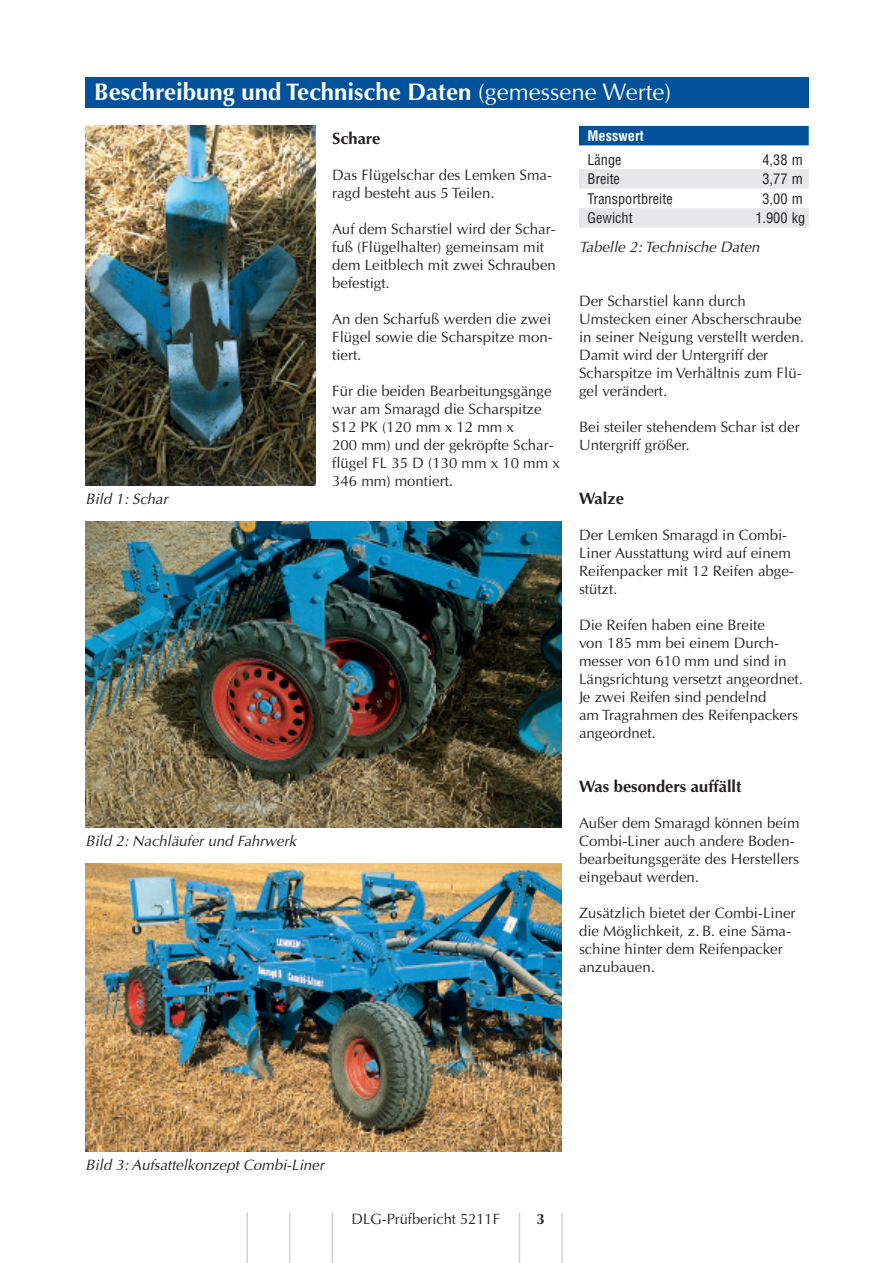
<style>
.page{position:relative;width:893px;height:1263px;background:#fff}
.page>*{position:absolute;margin:0;border:0;box-sizing:border-box;transform-origin:0 0}
.t1{font:700 24px "Optima";color:#fff}
.t2{font:700 16.5px "Optima";color:#231f20}
.t3{font:15px/18px "Optima";color:#231f20}
.t4{font:italic 15px "Optima";color:#231f20}
.t5{font:700 15px "Optima";color:#231f20}
.t6{font:condensed 14.25px "Helvetica";color:#231f20}
.t7{font:700 condensed 14.25px "Helvetica";color:#fff}
.s1{font-weight:400}
</style>
<div class="page">
<hr style="left:331px;top:1212px;width:2px;height:51px;background:#d1d2d4">
<hr style="left:289px;top:1212px;width:1px;height:51px;background:#d1d2d4">
<hr style="left:246px;top:1212px;width:2px;height:51px;background:#d1d2d4">
<hr style="left:561px;top:1212px;width:1px;height:51px;background:#d1d2d4">
<hr style="left:518px;top:1212px;width:2px;height:51px;background:#d1d2d4">
<img style="left:85px;top:126px;width:230px;height:360px">
<img style="left:85px;top:522px;width:477px;height:306px">
<div style="left:85px;top:77px;width:723px;height:31px;background:#01529b"></div>
<div style="left:579px;top:126px;width:229px;height:19px;background:#01529b"></div>
<div style="left:579px;top:169px;width:229px;height:20px;background:#e6e7e9"></div>
<div style="left:579px;top:208px;width:229px;height:20px;background:#e6e7e9"></div>
<img style="left:85px;top:864px;width:477px;height:288px">
<h1 class="t1" style="left:94px;top:82px;width:578px">Beschreibung und Technische Daten <span class="s1">(gemessene Werte)</span></h1>
<p class="t4" style="left:85px;top:493px;width:84px">Bild 1: Schar</p>
<p class="t4" style="left:85px;top:835px;width:212px">Bild 2: Nachläufer und Fahrwerk</p>
<p class="t2" style="left:332px;top:131px;width:50px">Schare</p>
<p class="t3" style="left:332px;top:167px;width:221px">Das Flügelschar des Lemken Sma&shy;ragd besteht aus 5 Teilen.</p>
<p class="t3" style="left:332px;top:221px;width:225px">Auf dem Scharstiel wird der Schar&shy;fuß (Flügelhalter) gemeinsam mit dem Leitblech mit zwei Schrauben befestigt.</p>
<p class="t3" style="left:332px;top:311px;width:222px;text-align:justify">An den Scharfuß werden die zwei Flügel sowie die Scharspitze mon&shy;tiert.</p>
<p class="t3" style="left:332px;top:383px;width:229px">Für die beiden Bearbeitungsgänge war am Smaragd die Scharspitze<br>S12 PK (120 mm x 12 mm x<br>200 mm) und der gekröpfte Schar&shy;flügel FL 35 D (130 mm x 10 mm x<br>346 mm) montiert.</p>
<p class="t7" style="left:587px;top:130px;width:58px">Messwert</p>
<p class="t6" style="left:587px;top:154px;width:36px">Länge</p>
<p class="t6" style="left:762px;top:154px;width:42px">4,38 m</p>
<p class="t6" style="left:587px;top:174px;width:34px">Breite</p>
<p class="t6" style="left:762px;top:174px;width:42px">3,77 m</p>
<p class="t6" style="left:587px;top:193px;width:87px">Transportbreite</p>
<p class="t6" style="left:762px;top:193px;width:42px">3,00 m</p>
<p class="t6" style="left:587px;top:213px;width:47px">Gewicht</p>
<p class="t6" style="left:755px;top:213px;width:51px">1.900 kg</p>
<p class="t4" style="left:579px;top:241px;width:182px">Tabelle 2: Technische Daten</p>
<p class="t3" style="left:579px;top:293px;width:226px">Der Scharstiel kann durch<br>Umstecken einer Abscherschraube in seiner Neigung verstellt werden.<br>Damit wird der Untergriff der<br>Scharspitze im Verhältnis zum Flü&shy;gel verändert.</p>
<p class="t3" style="left:579px;top:419px;width:222px">Bei steiler stehendem Schar ist der<br>Untergriff größer.</p>
<p class="t2" style="left:579px;top:491px;width:46px">Walze</p>
<p class="t3" style="left:579px;top:527px;width:216px">Der Lemken Smaragd in Combi-<br>Liner Ausstattung wird auf einem<br>Reifenpacker mit 12 Reifen abge&shy;stützt.</p>
<p class="t3" style="left:579px;top:617px;width:225px">Die Reifen haben eine Breite<br>von 185 mm bei einem Durch&shy;messer von 610 mm und sind in<br>Längsrichtung versetzt angeordnet.<br>Je zwei Reifen sind pendelnd<br>am Tragrahmen des Reifenpackers angeordnet.</p>
<p class="t2" style="left:579px;top:779px;width:164px">Was besonders auffällt</p>
<p class="t3" style="left:579px;top:815px;width:222px">Außer dem Smaragd können beim<br>Combi-Liner auch andere Boden&shy;bearbeitungsgeräte des Herstellers eingebaut werden.</p>
<p class="t3" style="left:579px;top:905px;width:218px">Zusätzlich bietet der Combi-Liner die Möglichkeit, z. B. eine Säma&shy;schine hinter dem Reifenpacker anzubauen.</p>
<p class="t4" style="left:85px;top:1159px;width:240px">Bild 3: Aufsattelkonzept Combi-Liner</p>
<p class="t3" style="left:351px;top:1211px;width:150px">DLG-Prüfbericht 5211F</p>
<p class="t5" style="left:536px;top:1213px;width:10px">3</p>
</div>
